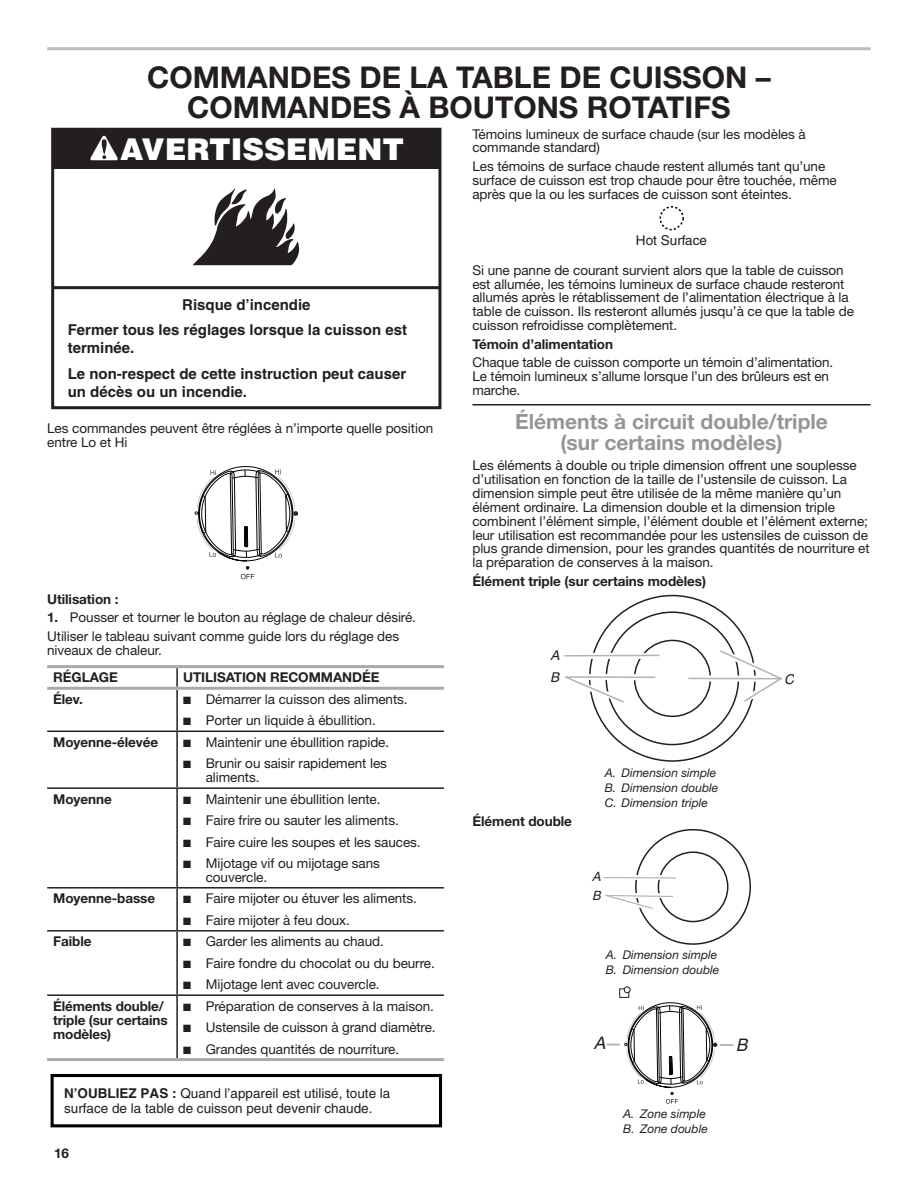
<style>
.page{position:relative;width:918px;height:1188px;background:#fff}
.page>*{position:absolute;margin:0;border:0;box-sizing:border-box;transform-origin:0 0}
.Heading_1_Cook{font:700 30px/30px "Helvetica Neue LT Std";color:#231f20;text-align:center}
.t1{font:900 30px "Helvetica";color:#fff}
.Heading_1_Dish{font:700 21px/21px "Helvetica Neue LT Std";color:#939598;text-align:center}
.t2{font:italic 17.25px "Helvetica";color:#231f20}
.t3{font:700 15px/25.7px "Helvetica";color:#231f20}
.Body{font:13.5px/13.8px "Helvetica Neue LT Std";letter-spacing:-.005em;color:#231f20}
.Body_Bold{font:700 13.5px/13.8px "Helvetica Neue LT Std";letter-spacing:-.005em;color:#231f20}
.t4{font:13.5px/15.8px "Helvetica";color:#231f20}
.t5{font:italic 13.5px/21.9px "Helvetica";color:#231f20}
.t6{font:italic 12.75px/18.5px "Helvetica";color:#231f20}
.Table_Callouts{font:italic 12px "Helvetica Neue LT Std";color:#231f20}
.s1{font-weight:700}
</style>
<div class="page">
<hr style="left:47px;top:47px;width:824px;height:3px;background:#bcbdc0">
<svg style="left:176px;top:668px;width:2px;height:19px"></svg>
<hr style="left:176px;top:690px;width:2px;height:41px;background:#231f20">
<hr style="left:47px;top:731px;width:130px;height:1px;background:#231f20">
<hr style="left:177px;top:731px;width:267px;height:1px;background:#231f20">
<hr style="left:176px;top:732px;width:2px;height:55px;background:#231f20">
<hr style="left:47px;top:787px;width:130px;height:2px;background:#231f20">
<hr style="left:177px;top:787px;width:267px;height:2px;background:#231f20">
<hr style="left:176px;top:789px;width:2px;height:98px;background:#231f20">
<hr style="left:47px;top:887px;width:130px;height:2px;background:#231f20">
<hr style="left:177px;top:887px;width:267px;height:2px;background:#231f20">
<hr style="left:176px;top:889px;width:2px;height:41px;background:#231f20">
<hr style="left:47px;top:930px;width:130px;height:2px;background:#231f20">
<hr style="left:177px;top:930px;width:267px;height:2px;background:#231f20">
<hr style="left:176px;top:932px;width:2px;height:62px;background:#231f20">
<hr style="left:47px;top:994px;width:130px;height:2px;background:#231f20">
<hr style="left:177px;top:994px;width:267px;height:2px;background:#231f20">
<hr style="left:176px;top:996px;width:2px;height:62px;background:#231f20">
<hr style="left:47px;top:665px;width:130px;height:3px;background:#a8a9ad">
<hr style="left:177px;top:665px;width:267px;height:3px;background:#a8a9ad">
<hr style="left:47px;top:687px;width:130px;height:3px;background:#a8a9ad">
<hr style="left:177px;top:687px;width:267px;height:3px;background:#a8a9ad">
<hr style="left:47px;top:1058px;width:130px;height:3px;background:#a8a9ad">
<hr style="left:177px;top:1058px;width:267px;height:3px;background:#a8a9ad">
<hr style="left:472px;top:404px;width:399px;height:1px;background:#231f20">
<hr style="left:53px;top:286px;width:387px;height:3px;background:#231f20">
<div style="left:53px;top:129px;width:387px;height:39px;background:#231f20"></div>
<svg style="left:90px;top:136px;width:28px;height:24px"></svg>
<div style="left:51px;top:128px;width:390px;height:281px;border:3px solid #231f20"></div>
<svg style="left:192px;top:189px;width:107px;height:76px"></svg>
<svg style="left:195px;top:466px;width:103px;height:113px"></svg>
<div style="left:51px;top:1074px;width:391px;height:53px;border:3px solid #000"></div>
<div style="left:660px;top:206px;width:24px;height:24px;border:2px dashed #000;border-radius:50%"></div>
<svg style="left:565px;top:595px;width:217px;height:167px"></svg>
<svg style="left:566px;top:653px;width:83px;height:6px"></svg>
<hr style="left:564px;top:655px;width:96px;height:2px;background:#b2b3b7">
<div style="left:635px;top:829px;width:116px;height:116px;border:2px solid #231f20;border-radius:50%"></div>
<div style="left:658px;top:851px;width:70px;height:71px;border:2px solid #231f20;border-radius:50%"></div>
<div style="left:604px;top:875px;width:63px;height:5px;background:#fff"></div>
<hr style="left:604px;top:877px;width:72px;height:2px;background:#b2b3b7">
<svg style="left:605px;top:892px;width:69px;height:26px"></svg>
<svg style="left:607px;top:987px;width:126px;height:117px"></svg>
<h1 class="Heading_1_Cook" style="left:147px;top:62px;width:625px">COMMANDES DE LA TABLE DE CUISSON –<br>COMMANDES À BOUTONS ROTATIFS</h1>
<p class="t1" style="left:120px;top:130px;width:285px">AVERTISSEMENT</p>
<p class="t3" style="left:68px;top:291px;width:341px;text-indent:114px">Risque d’incendie<br>Fermer tous les réglages lorsque la cuisson est</p>
<p class="t3" style="left:68px;top:335px;width:340px">terminée.<br>Le non-respect de cette instruction peut causer</p>
<p class="t3" style="left:68px;top:379px;width:181px">un décès ou un incendie.</p>
<p class="Body" style="left:47px;top:421px;width:388px">Les commandes peuvent être réglées à n’importe quelle position entre Lo et Hi</p>
<p class="Body_Bold" style="left:47px;top:592px;width:73px">Utilisation :</p>
<p class="Body" style="left:47px;top:610px;width:370px"><span class="s1">1.</span> Pousser et tourner le bouton au réglage de chaleur désiré.</p>
<p class="Body" style="left:47px;top:629px;width:353px">Utiliser le tableau suivant comme guide lors du réglage des niveaux de chaleur.</p>
<p class="Body_Bold" style="left:53px;top:670px;width:66px">RÉGLAGE</p>
<p class="Body_Bold" style="left:183px;top:670px;width:198px">UTILISATION RECOMMANDÉE</p>
<p class="Body_Bold" style="left:53px;top:692px;width:31px">Élev.</p>
<p class="Body" style="left:183px;top:692px;width:226px">■ Démarrer la cuisson des aliments.</p>
<p class="Body" style="left:183px;top:713px;width:194px">■ Porter un liquide à ébullition.</p>
<p class="Body_Bold" style="left:53px;top:735px;width:107px">Moyenne-élevée</p>
<p class="Body" style="left:183px;top:735px;width:208px">■ Maintenir une ébullition rapide.</p>
<p class="Body" style="left:206px;top:756px;width:183px;text-indent:-23px">■ Brunir ou saisir rapidement les aliments.</p>
<p class="Body_Bold" style="left:53px;top:792px;width:60px">Moyenne</p>
<p class="Body" style="left:183px;top:792px;width:199px">■ Maintenir une ébullition lente.</p>
<p class="Body" style="left:183px;top:813px;width:217px">■ Faire frire ou sauter les aliments.</p>
<p class="Body" style="left:183px;top:835px;width:239px">■ Faire cuire les soupes et les sauces.</p>
<p class="Body" style="left:206px;top:856px;width:176px;text-indent:-23px">■ Mijotage vif ou mijotage sans couvercle.</p>
<p class="Body_Bold" style="left:53px;top:891px;width:103px">Moyenne-basse</p>
<p class="Body" style="left:183px;top:892px;width:235px">■ Faire mijoter ou étuver les aliments.</p>
<p class="Body" style="left:183px;top:913px;width:168px">■ Faire mijoter à feu doux.</p>
<p class="Body_Bold" style="left:53px;top:934px;width:40px">Faible</p>
<p class="Body" style="left:183px;top:935px;width:202px">■ Garder les aliments au chaud.</p>
<p class="Body" style="left:183px;top:956px;width:253px">■ Faire fondre du chocolat ou du beurre.</p>
<p class="Body" style="left:183px;top:977px;width:198px">■ Mijotage lent avec couvercle.</p>
<p class="Body_Bold" style="left:53px;top:999px;width:116px">Éléments double/ triple (sur certains modèles)</p>
<p class="Body" style="left:183px;top:999px;width:252px">■ Préparation de conserves à la maison.</p>
<p class="Body" style="left:183px;top:1020px;width:254px">■ Ustensile de cuisson à grand diamètre.</p>
<p class="Body" style="left:183px;top:1042px;width:218px">■ Grandes quantités de nourriture.</p>
<p class="t4" style="left:64px;top:1085px;width:328px"><span class="s1">N’OUBLIEZ PAS :</span> Quand l’appareil est utilisé, toute la surface de la table de cuisson peut devenir chaude.</p>
<p class="Body_Bold" style="left:54px;top:1146px;width:16px">16</p>
<p class="Body" style="left:472px;top:127px;width:335px">Témoins lumineux de surface chaude (sur les modèles à commande standard)</p>
<p class="Body" style="left:472px;top:159px;width:366px">Les témoins de surface chaude restent allumés tant qu’une surface de cuisson est trop chaude pour être touchée, même après que la ou les surfaces de cuisson sont éteintes.</p>
<p class="t4" style="left:636px;top:232px;width:73px">Hot Surface</p>
<p class="Body" style="left:472px;top:263px;width:383px">Si une panne de courant survient alors que la table de cuisson est allumée, les témoins lumineux de surface chaude resteront allumés après le rétablissement de l’alimentation électrique à la table de cuisson. Ils resteront allumés jusqu’à ce que la table de cuisson refroidisse complètement.</p>
<p class="Body_Bold" style="left:472px;top:337px;width:142px">Témoin d’alimentation</p>
<p class="Body" style="left:472px;top:355px;width:362px">Chaque table de cuisson comporte un témoin d’alimentation.<br>Le témoin lumineux s’allume lorsque l’un des brûleurs est en marche.</p>
<h1 class="Heading_1_Dish" style="left:515px;top:411px;width:314px">Éléments à circuit double/triple (sur certains modèles)</h1>
<p class="Body" style="left:472px;top:458px;width:399px">Les éléments à double ou triple dimension offrent une souplesse d’utilisation en fonction de la taille de l’ustensile de cuisson. La dimension simple peut être utilisée de la même manière qu’un élément ordinaire. La dimension double et la dimension triple combinent l’élément simple, l’élément double et l’élément externe; leur utilisation est recommandée pour les ustensiles de cuisson de plus grande dimension, pour les grandes quantités de nourriture et la préparation de conserves à la maison.</p>
<p class="Body_Bold" style="left:472px;top:574px;width:235px">Élément triple (sur certains modèles)</p>
<p class="t5" style="left:550px;top:644px;width:14px">A<br>B</p>
<p class="Body_Bold" style="left:472px;top:814px;width:101px">Élément double</p>
<p class="Table_Callouts" style="left:605px;top:765px;width:113px">A. Dimension simple</p>
<p class="Table_Callouts" style="left:605px;top:780px;width:115px">B. Dimension double</p>
<p class="Table_Callouts" style="left:605px;top:795px;width:105px">C. Dimension triple</p>
<p class="t6" style="left:592px;top:867px;width:13px">A<br>B</p>
<p class="Table_Callouts" style="left:606px;top:948px;width:113px">A. Dimension simple</p>
<p class="Table_Callouts" style="left:606px;top:963px;width:115px">B. Dimension double</p>
<p class="t2" style="left:594px;top:1032px;width:17px">A</p>
<p class="t2" style="left:736px;top:1034px;width:17px">B</p>
<p class="Table_Callouts" style="left:623px;top:1106px;width:84px">A. Zone simple</p>
<p class="Table_Callouts" style="left:623px;top:1121px;width:86px">B. Zone double</p>
<p class="t5" style="left:784px;top:668px;width:15px">C</p>
</div>
